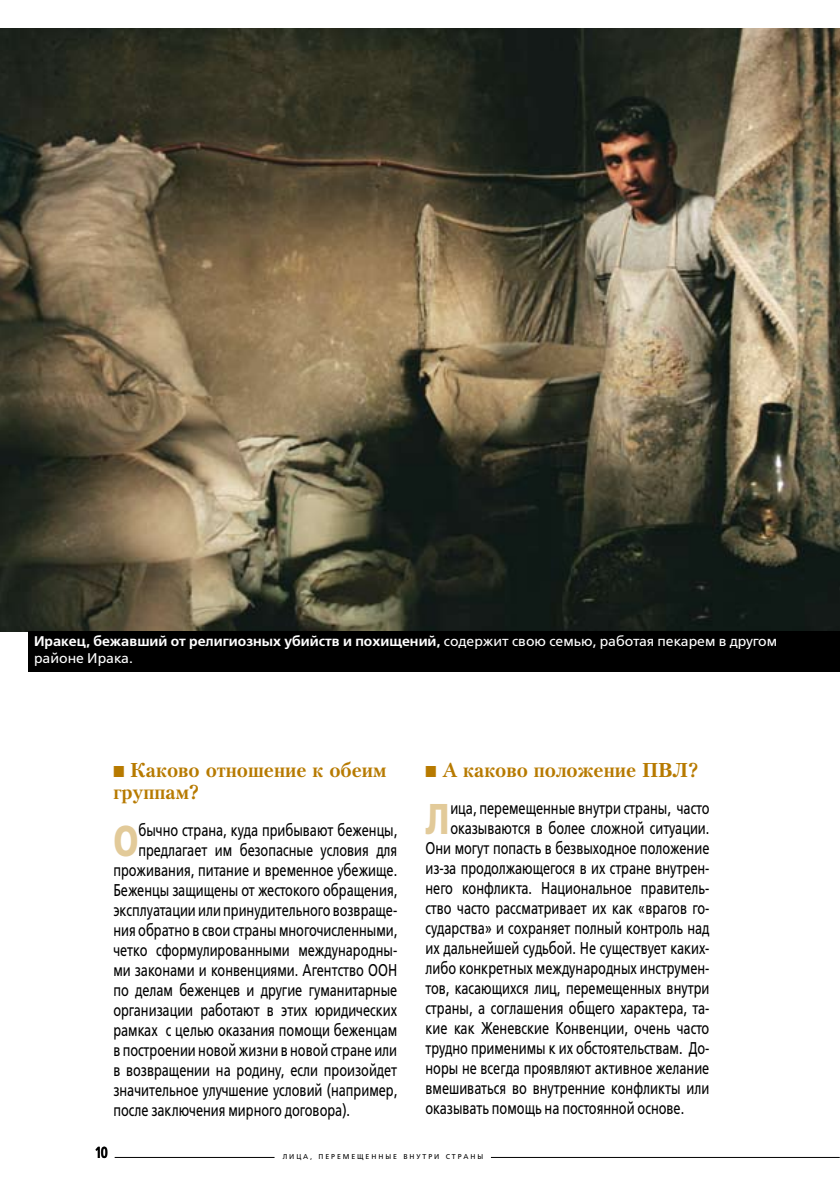
<style>
.page{position:relative;width:840px;height:1191px;background:#fff}
.page>*{position:absolute;margin:0;border:0;box-sizing:border-box;transform-origin:0 0}
.t1{font:42.8px "Free Set Bold C";color:#e2ca99;scale:.75 1}
.t2{font:700 20px/22px "Petersburg C";color:#b77a00}
.t3{font:17px "Free Set C";color:#000;scale:.75 1}
.t4{font:700 16px "Free Set C";color:#000;scale:.75 1}
.t5{font:14px/17px "Free Set C";color:#fff}
.t6{font:7px "Free Set C";letter-spacing:.275em;color:#000}
.s1{font-weight:700}
</style>
<div class="page">
<hr style="left:115px;top:1157px;width:159px;height:1px;background:#000">
<hr style="left:490px;top:1157px;width:349px;height:1px;background:#000">
<img style="left:0;top:28px;width:839px;height:603px">
<div style="left:28px;top:631px;width:811px;height:40px;background:#000"></div>
<p class="t5" style="left:34px;top:633px;width:744px"><span class="s1">Иракец, бежавший от религиозных убийств и похищений,</span> содержит свою семью, работая пекарем в другом районе Ирака.</p>
<p class="t2" style="left:113px;top:758px;width:274px">■ Каково отношение к обеим группам?</p>
<h1 class="t1" style="left:113px;top:816px;width:35px">О</h1>
<p class="t3" style="left:138px;top:820px;width:346px">бычно страна, куда прибывают беженцы,</p>
<p class="t3" style="left:138px;top:840px;width:346px">предлагает им безопасные условия для</p>
<p class="t3" style="left:113px;top:860px;width:380px">проживания, питание и временное убежище.</p>
<p class="t3" style="left:113px;top:880px;width:380px">Беженцы защищены от жестокого обращения,</p>
<p class="t3" style="left:113px;top:900px;width:380px">эксплуатации или принудительного возвраще-</p>
<p class="t3" style="left:113px;top:920px;width:380px">ния обратно в свои страны многочисленными,</p>
<p class="t3" style="left:113px;top:940px;width:380px">четко сформулированными международны-</p>
<p class="t3" style="left:113px;top:960px;width:353px">ми законами и конвенциями. Агентство ООН</p>
<p class="t3" style="left:113px;top:980px;width:380px">по делам беженцев и другие гуманитарные</p>
<p class="t3" style="left:113px;top:1000px;width:380px">организации работают в этих юридических</p>
<p class="t3" style="left:113px;top:1020px;width:380px">рамках с целью оказания помощи беженцам</p>
<p class="t3" style="left:113px;top:1040px;width:380px">в построении новой жизни в новой стране или</p>
<p class="t3" style="left:113px;top:1060px;width:380px">в возвращении на родину, если произойдет</p>
<p class="t3" style="left:113px;top:1080px;width:380px">значительное улучшение условий (например,</p>
<p class="t3" style="left:113px;top:1100px;width:317px">после заключения мирного договора).</p>
<p class="t2" style="left:425px;top:758px;width:274px">■ А каково положение ПВЛ?</p>
<h1 class="t1" style="left:425px;top:794px;width:33px">Л</h1>
<p class="t3" style="left:450px;top:798px;width:347px">ица, перемещенные внутри страны, часто</p>
<p class="t3" style="left:450px;top:818px;width:347px">оказываются в более сложной ситуации.</p>
<p class="t3" style="left:425px;top:838px;width:380px">Они могут попасть в безвыходное положение</p>
<p class="t3" style="left:425px;top:858px;width:380px">из-за продолжающегося в их стране внутрен-</p>
<p class="t3" style="left:425px;top:878px;width:380px">него конфликта. Национальное правитель-</p>
<p class="t3" style="left:425px;top:898px;width:380px">ство часто рассматривает их как «врагов го-</p>
<p class="t3" style="left:425px;top:918px;width:380px">сударства» и сохраняет полный контроль над</p>
<p class="t3" style="left:425px;top:938px;width:380px">их дальнейшей судьбой. Н е существует каких-</p>
<p class="t3" style="left:425px;top:958px;width:380px">либо конкретных международных инструмен-</p>
<p class="t3" style="left:425px;top:978px;width:380px">тов, касающихся лиц, перемещенных внутри</p>
<p class="t3" style="left:425px;top:998px;width:380px">страны, а соглашения общего характера, та-</p>
<p class="t3" style="left:425px;top:1018px;width:380px">кие как Женевские Конвенции, очень часто</p>
<p class="t3" style="left:425px;top:1038px;width:380px">трудно применимы к их обстоятельствам. До-</p>
<p class="t3" style="left:425px;top:1058px;width:380px">норы не всегда проявляют активное желание</p>
<p class="t3" style="left:425px;top:1078px;width:380px">вмешиваться во внутренние конфликты или</p>
<p class="t3" style="left:425px;top:1098px;width:346px">оказывать помощь на постоянной основе.</p>
<p class="t4" style="left:96px;top:1143px;width:18px">10</p>
<p class="t6" style="left:282px;top:1153px;width:202px">ЛИЦА, перемещенные внутри стра ны</p>
</div>
